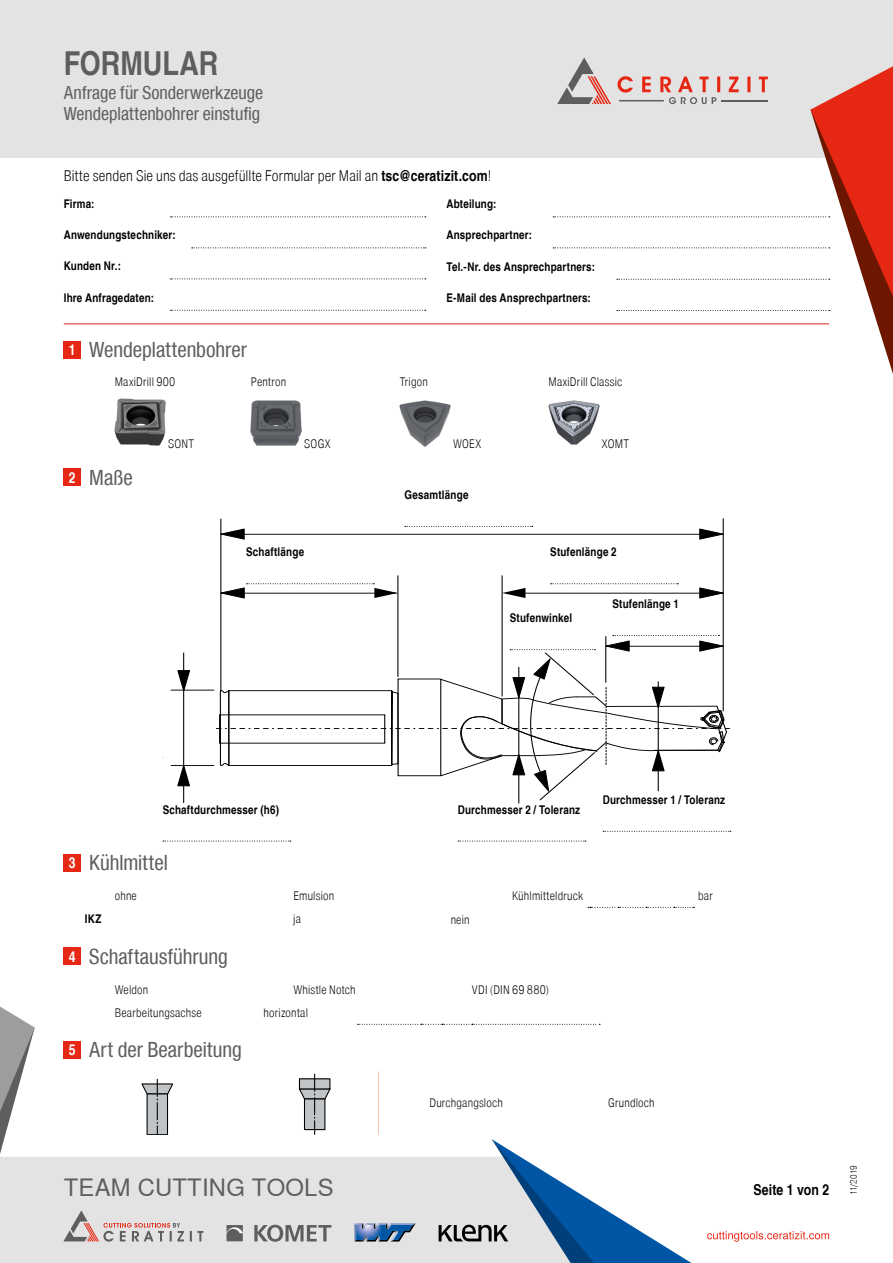
<style>
.page{position:relative;width:893px;height:1263px;background:#fff}
.page>*{position:absolute;margin:0;border:0;box-sizing:border-box;transform-origin:0 0}
.t1{font:700 33px "Nimbus Sans WNT Global Cond";color:#5f5e5e}
.t2{font:23.85px "Nimbus Sans WNT Global";letter-spacing:.01em;color:#5f5e5e}
.t3{font:21px "Nimbus Sans WNT Global Cond";color:#5f5e5e}
.t4{font:18px/21.6px "Nimbus Sans WNT Global Cond";color:#5f5e5e}
.t5{font:300 15px "Nimbus Sans WNT Global Cond";letter-spacing:.005em;color:#000}
.t6{font:700 15px "Nimbus Sans WNT Global Cond";letter-spacing:.01em;color:#000}
.t7{font:700 12px "Nimbus Sans WNT Global Cond";letter-spacing:.015em;color:#000}
.t8{font:300 12px "Nimbus Sans WNT Global Cond";letter-spacing:.015em;color:#000}
.t9{font:300 9px "Nimbus Sans WNT Global Cond";letter-spacing:-.01em;color:#000}
.s1{font-weight:700}
.s2{font-weight:700;font-size:15px;color:#fff}
</style>
<div class="page">
<div style="left:0;top:0;width:893px;height:157px;background:#e3e3e3"></div>
<div style="left:0;top:1157px;width:439px;height:106px;background:#e3e3e3"></div>
<svg style="left:63px;top:1210px;width:140px;height:31px;background:#d2c8c8"></svg>
<svg style="left:254px;top:1225px;width:77px;height:17px"></svg>
<svg style="left:226px;top:1225px;width:17px;height:16px"></svg>
<svg style="left:354px;top:1223px;width:62px;height:18px"></svg>
<svg style="left:0;top:1006px;width:35px;height:148px"></svg>
<svg style="left:707px;top:1231px;width:122px;height:11px"></svg>
<svg style="left:439px;top:1139px;width:252px;height:124px"></svg>
<hr style="left:64px;top:324px;width:765px;height:1px;background:#e52713">
<div style="left:64px;top:948px;width:17px;height:17px;background:#e52713"></div>
<div style="left:64px;top:854px;width:17px;height:17px;background:#e52713"></div>
<div style="left:64px;top:469px;width:17px;height:17px;background:#e52713"></div>
<div style="left:64px;top:341px;width:17px;height:17px;background:#e52713"></div>
<hr style="left:723px;top:519px;width:1px;height:192px;background:#000">
<svg style="left:699px;top:587px;width:25px;height:11px"></svg>
<svg style="left:503px;top:588px;width:22px;height:10px"></svg>
<hr style="left:221px;top:519px;width:1px;height:172px;background:#000">
<svg style="left:183px;top:652px;width:32px;height:151px"></svg>
<svg style="left:177px;top:765px;width:13px;height:21px"></svg>
<svg style="left:177px;top:670px;width:13px;height:21px"></svg>
<svg style="left:220px;top:528px;width:283px;height:107px"></svg>
<div style="left:64px;top:1041px;width:17px;height:17px;background:#e52713"></div>
<hr style="left:378px;top:1071px;width:1px;height:64px;background:#fac8b1">
<svg style="left:141px;top:1079px;width:32px;height:56px"></svg>
<svg style="left:299px;top:1074px;width:32px;height:61px"></svg>
<svg style="left:357px;top:1024px;width:243px;height:1px"></svg>
<svg style="left:588px;top:907px;width:106px;height:1px"></svg>
<svg style="left:603px;top:831px;width:128px;height:1px"></svg>
<svg style="left:458px;top:841px;width:128px;height:1px"></svg>
<svg style="left:163px;top:841px;width:128px;height:1px"></svg>
<svg style="left:216px;top:635px;width:514px;height:168px"></svg>
<svg style="left:551px;top:583px;width:127px;height:1px"></svg>
<svg style="left:221px;top:526px;width:503px;height:14px"></svg>
<svg style="left:220px;top:583px;width:178px;height:15px"></svg>
<img style="left:115px;top:399px;width:51px;height:47px">
<img style="left:251px;top:400px;width:51px;height:46px">
<img style="left:400px;top:400px;width:51px;height:46px">
<img style="left:549px;top:400px;width:51px;height:44px">
<svg style="left:553px;top:57px;width:340px;height:317px"></svg>
<svg style="left:170px;top:310px;width:256px;height:1px"></svg>
<svg style="left:170px;top:279px;width:256px;height:1px"></svg>
<svg style="left:192px;top:247px;width:234px;height:1px"></svg>
<svg style="left:170px;top:216px;width:256px;height:1px"></svg>
<h1 class="t1" style="left:64px;top:44px;width:156px">FORMULAR</h1>
<h3 class="t4" style="left:64px;top:82px;width:201px">Anfrage für Sonderwerkzeuge<br>Wendeplattenbohrer einstufig</h3>
<p class="t5" style="left:64px;top:167px;width:429px">Bitte senden Sie uns das ausgefüllte Formular per Mail an <span class="s1">tsc@ceratizit.com</span>!</p>
<p class="t7" style="left:64px;top:197px;width:32px">Firma:</p>
<p class="t7" style="left:446px;top:197px;width:52px">Abteilung:</p>
<p class="t7" style="left:64px;top:228px;width:113px">Anwendungstechniker:</p>
<p class="t7" style="left:446px;top:228px;width:87px">Ansprechpartner:</p>
<p class="t7" style="left:64px;top:259px;width:59px">Kunden Nr.:</p>
<p class="t7" style="left:446px;top:260px;width:150px">Tel.-Nr. des Ansprechpartners:</p>
<p class="t7" style="left:64px;top:291px;width:92px">Ihre Anfragedaten:</p>
<p class="t7" style="left:446px;top:291px;width:146px">E-Mail des Ansprechpartners:</p>
<h3 class="t3" style="left:69px;top:338px;width:180px"><span class="s2">1</span> Wendeplattenbohrer</h3>
<p class="t8" style="left:115px;top:375px;width:62px">MaxiDrill 900</p>
<p class="t8" style="left:251px;top:375px;width:37px">Pentron</p>
<p class="t8" style="left:400px;top:375px;width:30px">Trigon</p>
<p class="t8" style="left:549px;top:375px;width:75px">MaxiDrill Classic</p>
<h3 class="t3" style="left:69px;top:465px;width:65px"><span class="s2">2</span> Maße</h3>
<p class="t8" style="left:168px;top:436px;width:28px">SONT</p>
<p class="t8" style="left:304px;top:436px;width:28px">SOGX</p>
<p class="t8" style="left:453px;top:436px;width:30px">WOEX</p>
<p class="t8" style="left:602px;top:436px;width:29px">XOMT</p>
<p class="t7" style="left:246px;top:545px;width:59px">Schaftlänge</p>
<p class="t7" style="left:405px;top:488px;width:65px">Gesamtlänge</p>
<p class="t7" style="left:550px;top:545px;width:68px">Stufenlänge 2</p>
<p class="t7" style="left:510px;top:611px;width:64px">Stufenwinkel</p>
<p class="t7" style="left:612px;top:597px;width:68px">Stufenlänge 1</p>
<p class="t7" style="left:163px;top:802px;width:118px">Schaftdurchmesser (h6)</p>
<p class="t7" style="left:458px;top:802px;width:124px">Durchmesser 2 / Toleranz</p>
<h3 class="t3" style="left:69px;top:851px;width:100px"><span class="s2">3</span> Kühlmittel</h3>
<p class="t7" style="left:603px;top:792px;width:124px">Durchmesser 1 / Toleranz</p>
<p class="t8" style="left:115px;top:889px;width:24px">ohne</p>
<p class="t8" style="left:293px;top:889px;width:42px">Emulsion</p>
<p class="t8" style="left:512px;top:889px;width:73px">Kühlmitteldruck</p>
<p class="t8" style="left:698px;top:889px;width:16px">bar</p>
<p class="t7" style="left:85px;top:912px;width:18px">IKZ</p>
<p class="t8" style="left:293px;top:912px;width:9px">ja</p>
<p class="t8" style="left:451px;top:912px;width:20px">nein</p>
<h3 class="t3" style="left:69px;top:944px;width:161px"><span class="s2">4</span> Schaftausführung</h3>
<p class="t8" style="left:115px;top:982px;width:35px">Weldon</p>
<p class="t8" style="left:293px;top:982px;width:64px">Whistle Notch</p>
<p class="t8" style="left:472px;top:982px;width:78px">VDI (DIN 69 880)</p>
<p class="t8" style="left:115px;top:1006px;width:88px">Bearbeitungsachse</p>
<p class="t8" style="left:264px;top:1006px;width:46px">horizontal</p>
<h3 class="t3" style="left:69px;top:1038px;width:175px"><span class="s2">5</span> Art der Bearbeitung</h3>
<p class="t8" style="left:429px;top:1096px;width:75px">Durchgangsloch</p>
<p class="t8" style="left:608px;top:1096px;width:48px">Grundloch</p>
<h2 class="t2" style="left:64px;top:1173px;width:271px">TEAM CUTTING TOOLS</h2>
<p class="t6" style="left:753px;top:1181px;width:77px">Seite 1 von 2</p>
<p class="t9" style="left:848px;top:1195px;width:32px;rotate:-90deg">11/2019</p>
</div>
